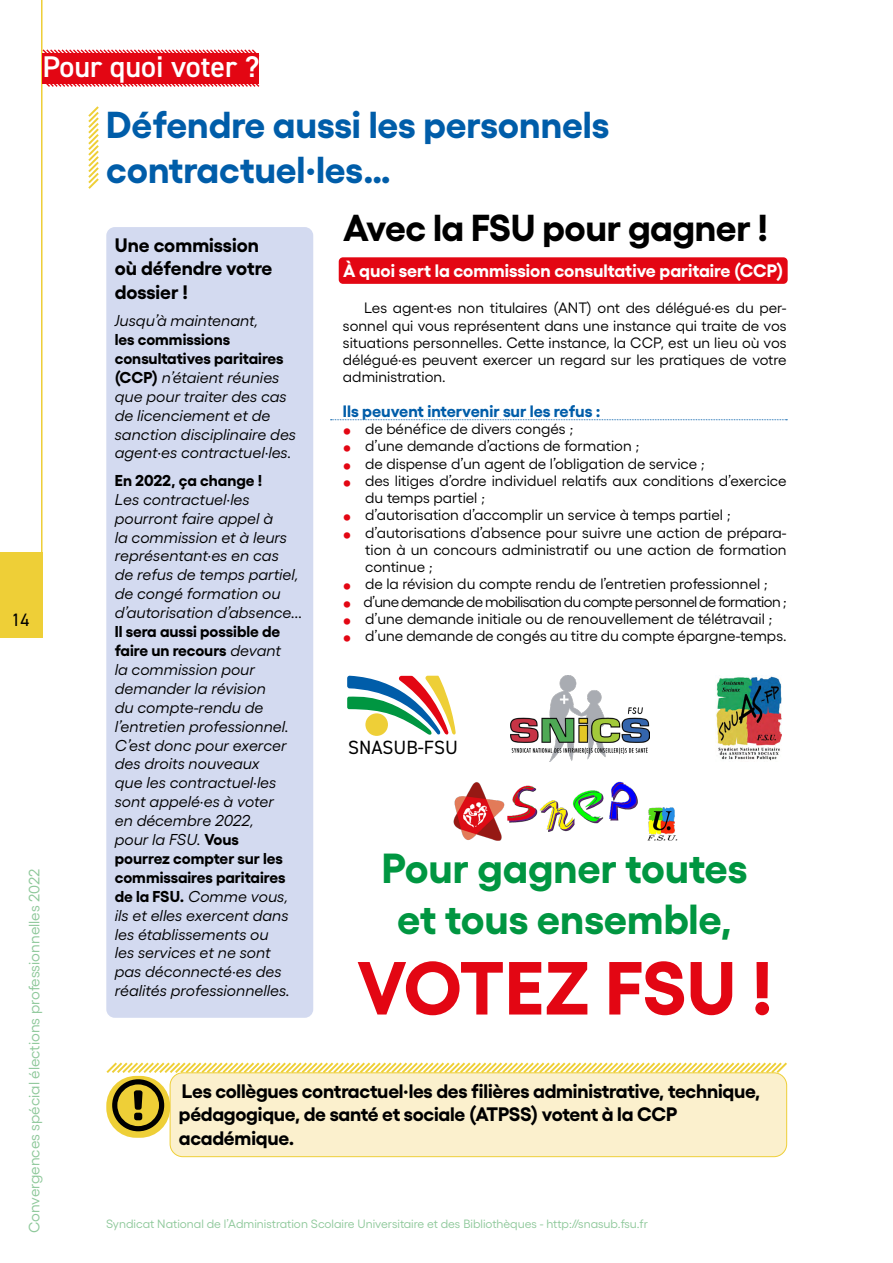
<style>
.page{position:relative;width:893px;height:1263px;background:#fff}
.page>*{position:absolute;margin:0;border:0;box-sizing:border-box;transform-origin:0 0}
.t1{font:700 75px "Gellix";letter-spacing:-.01em;color:#e30613}
.t2{font:700 42px/50.4px "Gellix";color:#009641;text-align:center}
.t3{font:700 37.5px/45px "Gellix";color:#005da9}
.t4{font:700 37.5px "Gellix";letter-spacing:-.01em;color:#000}
.t5{font:600 30px "DIN2014";color:#fff}
.t6{font:700 19.5px/23.4px "Gellix";letter-spacing:-.01em;color:#000}
.t7{font:19.2px "DIN2014";color:#000}
.t8{font:700 18px "Gellix";color:#fff}
.t9{font:18px "DIN2014";color:#000}
.t10{font:700 16.5px "Gellix";color:#005da9}
.t11{font:italic 15.75px/18.9px "Gellix";color:#000}
.t12{font:700 15.75px "Gellix";color:#000}
.t13{font:15px/17.2px "Gellix";color:#000;text-align:justify}
.t14{font:15px "Gellix";letter-spacing:-.04em;color:#000}
.t15{font:15px "Gellix";color:#8ec89a}
.t16{font:12px "Gellix";color:#8ec89a}
.s1{font-weight:700;font-style:normal}
.s2{font-weight:700;font-size:22.5px;color:#e30613}
</style>
<div class="page">
<div style="left:0;top:553px;width:43px;height:85px;background:#eecf37"></div>
<hr style="left:41px;top:0;width:2px;height:553px;background:#eecf37">
<div style="left:43px;top:53px;width:216px;height:30px;background:#e30613"></div>
<svg style="left:42px;top:78px;width:218px;height:10px"></svg>
<svg style="left:42px;top:48px;width:218px;height:10px"></svg>
<svg style="left:88px;top:106px;width:11px;height:83px"></svg>
<div style="left:339px;top:257px;width:449px;height:27px;background:#e30613;border-radius:4px"></div>
<svg style="left:331px;top:419px;width:456px;height:1px"></svg>
<div style="left:106px;top:227px;width:207px;height:791px;background:#d3daf0;border-radius:9px"></div>
<svg style="left:347px;top:676px;width:109px;height:60px"></svg>
<img style="left:716px;top:676px;width:66px;height:85px">
<img style="left:510px;top:676px;width:139px;height:86px">
<img style="left:453px;top:781px;width:225px;height:60px">
<div style="left:170px;top:1073px;width:617px;height:84px;background:#fbf0cd;border-radius:13px"></div>
<div style="left:170px;top:1072px;width:617px;height:85px;border:1px solid #eecf37;border-radius:13px"></div>
<div style="left:106px;top:1076px;width:64px;height:62px;background:#eecf37;border-radius:30px"></div>
<svg style="left:106px;top:1062px;width:682px;height:69px"></svg>
<h3 class="t5" style="left:43px;top:46px;width:218px">Pour quoi voter ?</h3>
<h3 class="t3" style="left:106px;top:98px;width:505px">Défendre aussi les personnels contractuel·les…</h3>
<p class="t9" style="left:11px;top:609px;width:19px">14</p>
<p class="t15" style="left:23px;top:1233px;width:366px;rotate:-90deg">Convergences spécial élections professionnelles 2022</p>
<h3 class="t6" style="left:115px;top:231px;width:159px">Une commission où défendre votre dossier !</h3>
<p class="t11" style="left:115px;top:310px;width:145px">Jusqu’à maintenant,</p>
<p class="t11" style="left:115px;top:328px;width:183px"><span class="s1">les commissions consultatives paritaires (CCP)</span> n’étaient réunies que pour traiter des cas de licenciement et de sanction disciplinaire des agent·es contractuel·les.</p>
<p class="t12" style="left:115px;top:468px;width:149px">En 2022, ça change !</p>
<p class="t11" style="left:115px;top:488px;width:189px">Les contractuel·les pourront faire appel à<br>la commission et à leurs représentant·es en cas<br>de refus de temps partiel, de congé formation ou d’autorisation d’absence...</p>
<p class="t11" style="left:115px;top:620px;width:177px"><span class="s1">Il sera aussi possible de faire un recours</span> devant la commission pour demander la révision<br>du compte-rendu de l’entretien professionnel.<br>C’est donc pour exercer des droits nouveaux que les contractuel·les sont appelé·es à voter en décembre 2022, pour la FSU. <span class="s1">Vous pourrez compter sur les commissaires paritaires de la FSU.</span> Comme vous, ils et elles exercent dans les établissements ou les services et ne sont pas déconnecté·es des réalités professionnelles.</p>
<h3 class="t4" style="left:343px;top:198px;width:427px">Avec la FSU pour gagner !</h3>
<p class="t8" style="left:343px;top:256px;width:442px">À quoi sert la commission consultative paritaire (CCP)</p>
<p class="t13" style="left:343px;top:298px;width:445px;text-indent:21px">Les agent·es non titulaires (ANT) ont des délégué·es du per&shy;sonnel qui vous représentent dans une instance qui traite de vos situations personnelles. Cette instance, la CCP, est un lieu où vos délégué·es peuvent exercer un regard sur les pratiques de votre administration.</p>
<p class="t10" style="left:343px;top:398px;width:259px">Ils peuvent intervenir sur les refus :</p>
<p class="t13" style="left:343px;top:419px;width:232px"><span class="s2">•</span> de bénéfice de divers congés ;</p>
<p class="t13" style="left:343px;top:436px;width:298px"><span class="s2">•</span> d’une demande d’actions de formation ;</p>
<p class="t13" style="left:343px;top:453px;width:363px"><span class="s2">•</span> de dispense d’un agent de l’obligation de service ;</p>
<p class="t13" style="left:365px;top:470px;width:423px;text-indent:-22px"><span class="s2">•</span> des litiges d’ordre individuel relatifs aux conditions d’exercice du temps partiel ;</p>
<p class="t13" style="left:343px;top:505px;width:389px"><span class="s2">•</span> d’autorisation d’accomplir un service à temps partiel ;</p>
<p class="t13" style="left:365px;top:522px;width:423px;text-indent:-22px"><span class="s2">•</span> d’autorisations d’absence pour suivre une action de prépara&shy;tion à un concours administratif ou une action de formation continue ;</p>
<p class="t13" style="left:343px;top:574px;width:426px"><span class="s2">•</span> de la révision du compte rendu de l’entretien professionnel ;</p>
<p class="t14" style="left:343px;top:590px;width:445px"><span class="s2">•</span> d’une demande de mobilisation du compte personnel de formation ;</p>
<p class="t13" style="left:343px;top:608px;width:431px"><span class="s2">•</span> d’une demande initiale ou de renouvellement de télétravail ;</p>
<p class="t13" style="left:343px;top:626px;width:445px"><span class="s2">•</span> d’une demande de congés au titre du compte épargne-temps.</p>
<p class="t7" style="left:348px;top:735px;width:111px">SNASUB-FSU</p>
<h2 class="t2" style="left:382px;top:839px;width:367px">Pour gagner toutes et tous ensemble,</h2>
<h1 class="t1" style="left:357px;top:928px;width:417px">VOTEZ FSU !</h1>
<h3 class="t6" style="left:179px;top:1077px;width:583px">Les collègues contractuel·les des filières administrative, technique, pédagogique, de santé et sociale (ATPSS) votent à la CCP académique.</h3>
<p class="t16" style="left:106px;top:1214px;width:543px">Syndicat National de l’Administration Scolaire Universitaire et des Bibliothèques - http://snasub.fsu.fr</p>
</div>
